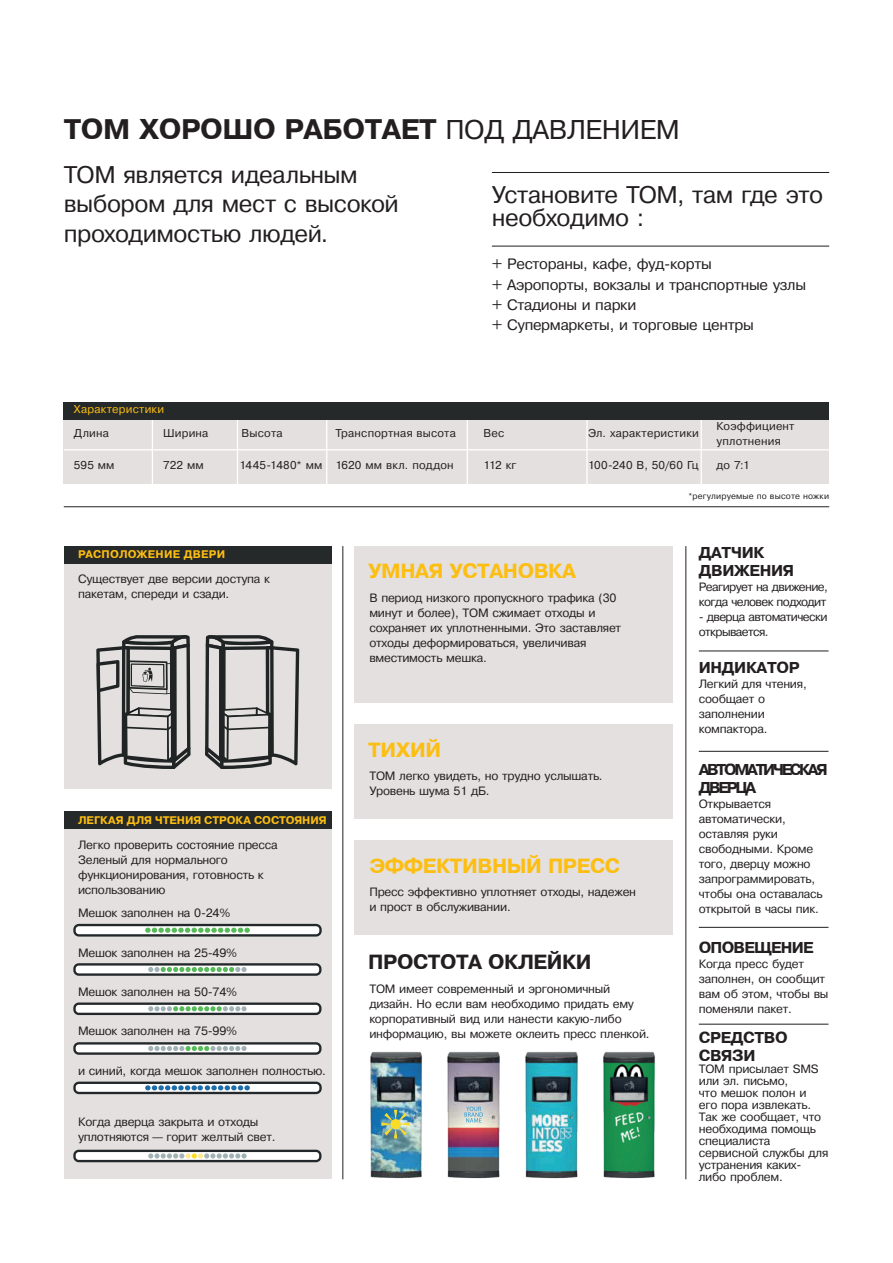
<style>
.page{position:relative;width:893px;height:1263px;background:#fff}
.page>*{position:absolute;margin:0;border:0;box-sizing:border-box;transform-origin:0 0}
.t1{font:700 27px "Pragmatica";color:#231f20}
.t2{font:27px "Pragmatica Cyrillic";letter-spacing:-.015em;color:#231f20}
.t3{font:24px/29.2px "Pragmatica Cyrillic";letter-spacing:-.02em;color:#231f20}
.t4{font:700 19.5px "Pragmatica";letter-spacing:-.02em;color:#fdbe12}
.t5{font:700 19.5px "Pragmatica";color:#231f20}
.t6{font:15px/20.4px "Pragmatica Cyrillic";letter-spacing:-.02em;color:#231f20}
.t7{font:700 15px/18px "Pragmatica";letter-spacing:-.02em;color:#231f20}
.t8{font:12px/15px "Pragmatica Cyrillic";letter-spacing:-.02em;color:#231f20}
.t9{font:12px/15px "Pragmatica Cyrillic";letter-spacing:-.05em;color:#231f20}
.t10{font:11.25px/15px "Pragmatica Cyrillic";letter-spacing:.02em;color:#231f20}
.t11{font:11.25px "Pragmatica Cyrillic";letter-spacing:.025em;color:#fdbe12}
.t12{font:700 10.5px "Pragmatica";letter-spacing:.025em;color:#fdbe12}
.t13{font:8.55px "Pragmatica Cyrillic";letter-spacing:.025em;color:#231f20}
</style>
<div class="page">
<hr style="left:492px;top:172px;width:337px;height:1px;background:#231f20">
<hr style="left:492px;top:246px;width:337px;height:1px;background:#231f20">
<hr style="left:64px;top:506px;width:765px;height:1px;background:#231f20">
<hr style="left:699px;top:751px;width:129px;height:1px;background:#231f20">
<hr style="left:699px;top:651px;width:129px;height:1px;background:#231f20">
<hr style="left:699px;top:927px;width:129px;height:1px;background:#231f20">
<hr style="left:699px;top:1024px;width:129px;height:1px;background:#231f20">
<hr style="left:343px;top:546px;width:1px;height:633px;background:#231f20">
<hr style="left:686px;top:546px;width:1px;height:633px;background:#231f20">
<div style="left:64px;top:546px;width:268px;height:243px;background:#e3e0df"></div>
<div style="left:354px;top:546px;width:319px;height:157px;background:#e3e0df"></div>
<div style="left:354px;top:724px;width:319px;height:95px;background:#e3e0df"></div>
<div style="left:354px;top:840px;width:319px;height:95px;background:#e3e0df"></div>
<div style="left:64px;top:811px;width:268px;height:368px;background:#e3e0df"></div>
<svg style="left:73px;top:924px;width:249px;height:12px;background:#9fada2"></svg>
<svg style="left:73px;top:963px;width:248px;height:13px;background:#9da7a0"></svg>
<svg style="left:73px;top:1002px;width:248px;height:13px;background:#a0a7a3"></svg>
<svg style="left:73px;top:1042px;width:248px;height:13px;background:#a1a6a5"></svg>
<svg style="left:73px;top:1081px;width:249px;height:13px;background:#96a0a8"></svg>
<svg style="left:73px;top:1150px;width:248px;height:12px;background:#a8aba9"></svg>
<div style="left:64px;top:811px;width:268px;height:18px;background:#252929"></div>
<div style="left:64px;top:546px;width:268px;height:17px;background:#252929"></div>
<svg style="left:96px;top:635px;width:95px;height:134px"></svg>
<svg style="left:205px;top:635px;width:94px;height:134px"></svg>
<img style="left:447px;top:1051px;width:53px;height:128px">
<img style="left:525px;top:1051px;width:53px;height:128px">
<img style="left:603px;top:1051px;width:52px;height:128px">
<img style="left:370px;top:1051px;width:52px;height:128px">
<svg style="left:381px;top:1110px;width:29px;height:28px"></svg>
<svg style="left:465px;top:1107px;width:18px;height:15px"></svg>
<div style="left:64px;top:409px;width:765px;height:75px;background:#e3e0df"></div>
<hr style="left:64px;top:449px;width:765px;height:1px;background:#fff">
<hr style="left:152px;top:391px;width:1px;height:102px;background:#fff">
<hr style="left:237px;top:391px;width:1px;height:102px;background:#fff">
<hr style="left:326px;top:391px;width:1px;height:102px;background:#fff">
<hr style="left:467px;top:409px;width:1px;height:82px;background:#fff">
<hr style="left:586px;top:409px;width:2px;height:82px;background:#fff">
<hr style="left:701px;top:409px;width:1px;height:82px;background:#fff">
<div style="left:64px;top:403px;width:765px;height:17px;background:#252929"></div>
<h1 class="t1" style="left:64px;top:114px;width:119px">TOM хорошо</h1>
<h1 class="t1" style="left:284px;top:114px;width:20px">работает</h1>
<h1 class="t2" style="left:445px;top:116px;width:236px">под давлен ием</h1>
<h2 class="t3" style="left:64px;top:161px;width:337px">TOM является идеальным выбором для мест с высокой проходимостью людей.</h2>
<p class="t11" style="left:74px;top:403px;width:92px">Характеристики</p>
<p class="t10" style="left:74px;top:425px;width:37px">Длина</p>
<p class="t10" style="left:163px;top:425px;width:47px">Ширина</p>
<p class="t10" style="left:242px;top:425px;width:43px">Высота</p>
<p class="t10" style="left:335px;top:425px;width:122px">Транспортная высота</p>
<h2 class="t3" style="left:492px;top:183px;width:333px;line-height:23.7px">Установите TOM, там где это необходимо :</h2>
<p class="t6" style="left:492px;top:254px;width:316px">+ Рестораны, кафе, фуд-корты<br>+ Аэропорты, вокзалы и транспортные узлы + Стадионы и парки<br>+ Супермаркеты, и торговые центры</p>
<p class="t10" style="left:484px;top:425px;width:22px">Вес</p>
<p class="t10" style="left:588px;top:425px;width:112px">Эл. характеристики</p>
<p class="t10" style="left:716px;top:418px;width:80px">Коэффициент уплотнения</p>
<p class="t10" style="left:74px;top:458px;width:42px">595 мм</p>
<p class="t10" style="left:588px;top:458px;width:112px">100-240 В, 50/60 Гц</p>
<p class="t10" style="left:716px;top:458px;width:35px">до 7:1</p>
<p class="t10" style="left:163px;top:458px;width:42px">722 мм</p>
<p class="t10" style="left:240px;top:458px;width:84px">1445-1480* мм</p>
<p class="t10" style="left:335px;top:458px;width:120px">1620 мм вкл. поддон</p>
<p class="t10" style="left:483px;top:458px;width:34px">112 кг</p>
<p class="t12" style="left:78px;top:548px;width:42px">Располо</p>
<p class="t12" style="left:137px;top:548px;width:65px">жен ие двер</p>
<p class="t12" style="left:217px;top:548px;width:10px">и</p>
<p class="t8" style="left:78px;top:571px;width:193px">Существует две версии доступа к пакетам, спереди и сзади.</p>
<p class="t12" style="left:78px;top:814px;width:9px">лег</p>
<p class="t12" style="left:100px;top:814px;width:64px">кая для чтен</p>
<p class="t12" style="left:185px;top:814px;width:28px">ия стро</p>
<p class="t12" style="left:236px;top:814px;width:28px">ка состо</p>
<p class="t12" style="left:295px;top:814px;width:34px">яния</p>
<p class="t8" style="left:78px;top:837px;width:201px">Легко проверить состояние пресса<br>Зеленый для нормального функционирования, готовность к использованию</p>
<p class="t8" style="left:78px;top:906px;width:154px">Мешок заполнен на 0-24%</p>
<p class="t8" style="left:78px;top:945px;width:161px">Мешок заполнен на 25-49%</p>
<p class="t8" style="left:78px;top:985px;width:160px">Мешок заполнен на 50-74%</p>
<p class="t8" style="left:78px;top:1024px;width:160px">Мешок заполнен на 75-99%</p>
<p class="t8" style="left:78px;top:1063px;width:249px">и синий, когда мешок заполнен полностью.</p>
<p class="t8" style="left:78px;top:1115px;width:199px">Когда дверца закрыта и отходы уплотняются — горит желтый свет.</p>
<h3 class="t4" style="left:368px;top:560px;width:30px">Умна</h3>
<h3 class="t4" style="left:429px;top:560px;width:36px">я установ</h3>
<h3 class="t4" style="left:548px;top:560px;width:28px">ка</h3>
<p class="t8" style="left:369px;top:590px;width:253px">В период низкого пропускного трафика (30 минут и более), TOM сжимает отходы и сохраняет их уплотненными. Это заставляет отходы деформироваться, увеличивая вместимость мешка.</p>
<h3 class="t4" style="left:368px;top:739px;width:71px">тихий</h3>
<p class="t8" style="left:369px;top:769px;width:235px">TOM легко увидеть, но трудно услышать.<br>Уровень шума 51 дБ.</p>
<h3 class="t4" style="left:369px;top:854px;width:209px">эффективн ый пресс</h3>
<p class="t8" style="left:369px;top:885px;width:268px">П ресс эффективно уплотняет отходы, надежен и прост в обслуживании.</p>
<h3 class="t5" style="left:368px;top:951px;width:16px">Простота</h3>
<h3 class="t5" style="left:488px;top:951px;width:45px">оклей</h3>
<h3 class="t5" style="left:562px;top:951px;width:31px">ки</h3>
<p class="t8" style="left:369px;top:981px;width:282px">TOM имеет современный и эргономичный дизайн. Но если вам необходимо придать ему корпоративный вид или нанести какую-либо информацию, вы можете оклеить пресс пленкой.</p>
<p class="t13" style="left:688px;top:491px;width:142px">*регулируемые по высоте ножки</p>
<p class="t7" style="left:699px;top:543px;width:12px">Датч</p>
<p class="t7" style="left:699px;top:543px;width:97px;text-indent:43px">ик движен ия</p>
<p class="t9" style="left:699px;top:579px;width:131px">Реагирует на движение, когда человек подходит</p>
<p class="t9" style="left:699px;top:609px;width:130px">- дверца автоматически открывается.</p>
<p class="t7" style="left:699px;top:659px;width:70px">И Ндикатор</p>
<p class="t8" style="left:699px;top:677px;width:109px">Легкий для чтения, сообщает о заполнении компактора.</p>
<p class="t7" style="left:699px;top:760px;width:19px">Автомат</p>
<p class="t7" style="left:763px;top:760px;width:66px">ичес кая</p>
<p class="t7" style="left:699px;top:778px;width:58px">дверца</p>
<p class="t8" style="left:699px;top:796px;width:126px">Открывается автоматически, оставляя руки свободными. Кроме того, дверцу можно запрограммировать, чтобы она оставалась открытой в часы пик.</p>
<p class="t7" style="left:699px;top:938px;width:36px">Оповещен</p>
<p class="t7" style="left:792px;top:938px;width:22px">ие</p>
<p class="t8" style="left:699px;top:956px;width:131px">Когда пресс будет заполнен, он сообщит вам об этом, чтобы вы поменяли пакет.</p>
<p class="t7" style="left:699px;top:1029px;width:58px">Средство связи</p>
<p class="t8" style="left:699px;top:1063px;width:131px;line-height:12px">TOM присылает SMS или эл. письмо,<br>что мешок полон и<br>его пора извлекать.<br>Так же сообщает, что необходима помощь специалиста сервисной службы для устранения каких&shy;либо проблем.</p>
</div>
